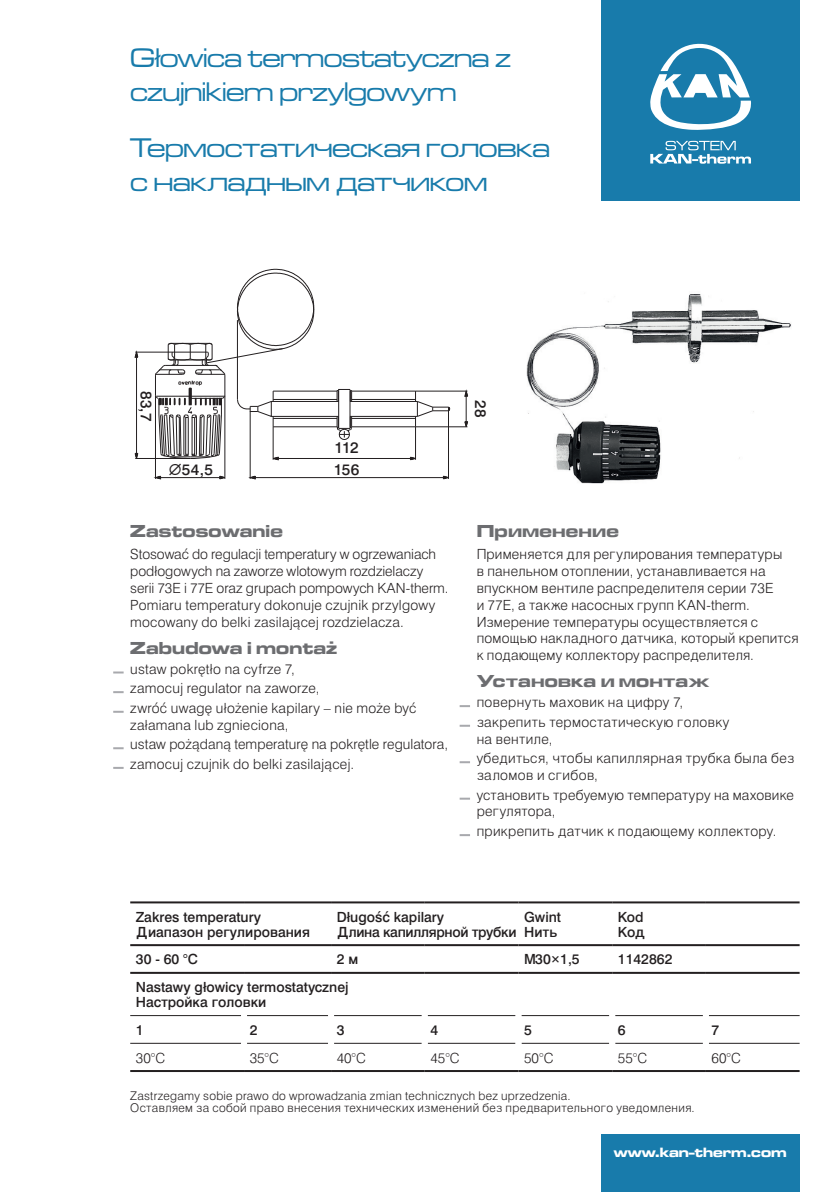
<style>
.page{position:relative;width:840px;height:1192px;background:#fff}
.page>*{position:absolute;margin:0;border:0;box-sizing:border-box;transform-origin:0 0}
.t1{font:28px/33.6px "Microgramma D Med Ext";letter-spacing:-.015em;color:#187bab}
.t2{font:18px "Microgramma D Bol Ext";letter-spacing:.015em;color:#6c6d70}
.t3{font:15.4px "Swiss 721 Md AT";letter-spacing:.02em;color:#231f20}
.t4{font:14px/16.8px "Swiss 721 Lt AT";letter-spacing:.015em;color:#231f20}
.t5{font:14px/15px "Swiss 721 Md AT";color:#231f20}
.t6{font:14px/15px "Swiss 721 Md AT";letter-spacing:-.02em;color:#231f20}
.t7{font:14px "Microgramma D Bol Ext";color:#fff}
.t8{font:12px/12px "Swiss 721 Lt AT";letter-spacing:.025em;color:#231f20}
</style>
<div class="page">
<div style="left:601px;top:1134px;width:198px;height:57px;background:#187bab"></div>
<div style="left:601px;top:0;width:198px;height:200px;background:#187bab"></div>
<svg style="left:650px;top:43px;width:101px;height:121px"></svg>
<svg style="left:113px;top:671px;width:11px;height:2px"></svg>
<svg style="left:113px;top:691px;width:11px;height:2px"></svg>
<svg style="left:113px;top:710px;width:11px;height:2px"></svg>
<svg style="left:113px;top:747px;width:11px;height:2px"></svg>
<svg style="left:113px;top:767px;width:11px;height:2px"></svg>
<svg style="left:459px;top:705px;width:11px;height:2px"></svg>
<svg style="left:459px;top:724px;width:11px;height:2px"></svg>
<svg style="left:459px;top:761px;width:11px;height:2px"></svg>
<svg style="left:459px;top:797px;width:11px;height:2px"></svg>
<svg style="left:459px;top:834px;width:11px;height:2px"></svg>
<img style="left:526px;top:294px;width:265px;height:190px">
<hr style="left:160px;top:477px;width:60px;height:1px;background:#231f20">
<hr style="left:136px;top:357px;width:1px;height:96px;background:#231f20">
<hr style="left:351px;top:418px;width:64px;height:1px;background:#231f20">
<hr style="left:351px;top:399px;width:64px;height:1px;background:#231f20">
<hr style="left:351px;top:391px;width:64px;height:1px;background:#231f20">
<hr style="left:351px;top:426px;width:64px;height:1px;background:#231f20">
<hr style="left:350px;top:401px;width:67px;height:1px;background:#231f20">
<hr style="left:350px;top:416px;width:67px;height:1px;background:#231f20">
<hr style="left:255px;top:477px;width:188px;height:1px;background:#231f20">
<hr style="left:278px;top:458px;width:132px;height:1px;background:#231f20">
<hr style="left:135px;top:352px;width:37px;height:1px;background:#231f20">
<hr style="left:135px;top:458px;width:55px;height:1px;background:#231f20">
<hr style="left:155px;top:395px;width:1px;height:84px;background:#231f20">
<hr style="left:224px;top:395px;width:1px;height:84px;background:#231f20">
<svg style="left:153px;top:475px;width:8px;height:5px"></svg>
<svg style="left:219px;top:475px;width:7px;height:4px"></svg>
<svg style="left:134px;top:350px;width:5px;height:8px"></svg>
<svg style="left:134px;top:452px;width:5px;height:7px"></svg>
<hr style="left:415px;top:426px;width:52px;height:1px;background:#231f20">
<hr style="left:415px;top:391px;width:52px;height:1px;background:#231f20">
<svg style="left:464px;top:389px;width:4px;height:38px"></svg>
<hr style="left:250px;top:411px;width:1px;height:68px;background:#231f20">
<svg style="left:248px;top:475px;width:8px;height:5px"></svg>
<svg style="left:442px;top:475px;width:6px;height:4px"></svg>
<hr style="left:448px;top:411px;width:1px;height:68px;background:#231f20">
<svg style="left:409px;top:456px;width:6px;height:4px"></svg>
<hr style="left:415px;top:427px;width:1px;height:33px;background:#231f20">
<svg style="left:415px;top:391px;width:35px;height:36px"></svg>
<svg style="left:155px;top:269px;width:197px;height:191px"></svg>
<hr style="left:130px;top:1015px;width:111px;height:1px;background:#231f20">
<hr style="left:247px;top:1015px;width:81px;height:1px;background:#231f20">
<hr style="left:334px;top:1015px;width:88px;height:1px;background:#231f20">
<hr style="left:428px;top:1015px;width:87px;height:1px;background:#231f20">
<hr style="left:521px;top:1015px;width:88px;height:1px;background:#231f20">
<hr style="left:615px;top:1015px;width:87px;height:1px;background:#231f20">
<hr style="left:708px;top:1015px;width:91px;height:1px;background:#231f20">
<hr style="left:130px;top:1042px;width:111px;height:1px;background:#231f20">
<hr style="left:247px;top:1042px;width:81px;height:1px;background:#231f20">
<hr style="left:334px;top:1042px;width:88px;height:1px;background:#231f20">
<hr style="left:428px;top:1042px;width:87px;height:1px;background:#231f20">
<hr style="left:521px;top:1042px;width:88px;height:1px;background:#231f20">
<hr style="left:615px;top:1042px;width:87px;height:1px;background:#231f20">
<hr style="left:708px;top:1042px;width:91px;height:1px;background:#231f20">
<hr style="left:130px;top:901px;width:114px;height:2px;background:#231f20">
<hr style="left:244px;top:901px;width:87px;height:2px;background:#231f20">
<hr style="left:331px;top:901px;width:94px;height:2px;background:#231f20">
<hr style="left:425px;top:901px;width:93px;height:2px;background:#231f20">
<hr style="left:518px;top:901px;width:94px;height:2px;background:#231f20">
<hr style="left:612px;top:901px;width:93px;height:2px;background:#231f20">
<hr style="left:705px;top:901px;width:94px;height:2px;background:#231f20">
<hr style="left:130px;top:944px;width:114px;height:2px;background:#231f20">
<hr style="left:244px;top:944px;width:87px;height:2px;background:#231f20">
<hr style="left:331px;top:944px;width:94px;height:2px;background:#231f20">
<hr style="left:425px;top:944px;width:93px;height:2px;background:#231f20">
<hr style="left:518px;top:944px;width:94px;height:2px;background:#231f20">
<hr style="left:612px;top:944px;width:93px;height:2px;background:#231f20">
<hr style="left:705px;top:944px;width:94px;height:2px;background:#231f20">
<hr style="left:130px;top:971px;width:114px;height:2px;background:#231f20">
<hr style="left:244px;top:971px;width:87px;height:2px;background:#231f20">
<hr style="left:331px;top:971px;width:94px;height:2px;background:#231f20">
<hr style="left:425px;top:971px;width:93px;height:2px;background:#231f20">
<hr style="left:518px;top:971px;width:94px;height:2px;background:#231f20">
<hr style="left:612px;top:971px;width:93px;height:2px;background:#231f20">
<hr style="left:705px;top:971px;width:94px;height:2px;background:#231f20">
<hr style="left:130px;top:1069px;width:114px;height:2px;background:#231f20">
<hr style="left:244px;top:1069px;width:87px;height:2px;background:#231f20">
<hr style="left:331px;top:1069px;width:94px;height:2px;background:#231f20">
<hr style="left:425px;top:1069px;width:93px;height:2px;background:#231f20">
<hr style="left:518px;top:1069px;width:94px;height:2px;background:#231f20">
<hr style="left:612px;top:1069px;width:93px;height:2px;background:#231f20">
<hr style="left:705px;top:1069px;width:94px;height:2px;background:#231f20">
<h1 class="t1" style="left:130px;top:40px;width:382px">Głowica termostatyczna z czujnikiem przylgowym</h1>
<h1 class="t1" style="left:130px;top:130px;width:421px">Термостатическая головка с накладным датчиком</h1>
<p class="t3" style="left:155px;top:390px;width:32px;rotate:90deg">83,7</p>
<p class="t3" style="left:334px;top:439px;width:26px">112</p>
<p class="t3" style="left:169px;top:460px;width:46px">Ø54,5</p>
<p class="t3" style="left:334px;top:460px;width:27px">156</p>
<p class="t2" style="left:130px;top:518px;width:154px">Zastosowanie</p>
<p class="t4" style="left:130px;top:546px;width:320px">Stosowaæ do regulacji temperatury w ogrzewaniach podłogowych na zaworze wlotowym rozdzielaczy serii 73E i 77E oraz grupach pompowych KAN-therm.<br>Pomiaru temperatury dokonuje czujnik przylgowy mocowany do belki zasilającej rozdzielacza.</p>
<p class="t2" style="left:130px;top:635px;width:208px">Zabudowa i montaż</p>
<p class="t4" style="left:130px;top:658px;width:288px;line-height:19.6px">ustaw pokrêtło na cyfrze 7,<br>zamocuj regulator na zaworze,<br>zwróæ uwagê uło¿enie kapilary – nie mo¿e byæ</p>
<p class="t4" style="left:130px;top:714px;width:319px;line-height:19.6px">załamana lub zgnieciona,<br>ustaw po¿ądaną temperaturê na pokrêtle regulatora, zamocuj czujnik do belki zasilającej.</p>
<p class="t3" style="left:490px;top:400px;width:19px;rotate:90deg">28</p>
<p class="t2" style="left:476px;top:518px;width:144px">Применение</p>
<p class="t4" style="left:476px;top:546px;width:323px">Применяется для регулирования температуры<br>в панельном отоплении, устанавливается на впускном вентиле распределителя серии 73E<br>и 77E, а также насосных групп KAN-therm.<br>Измерение температуры осуществляется с помощью накладного датчика, который крепится к подающему коллектору распределителя.</p>
<p class="t2" style="left:476px;top:669px;width:234px">Установка и монтаж</p>
<p class="t4" style="left:476px;top:692px;width:254px;line-height:19.6px">повернуть маховик на цифру 7, закрепить термостатическую головку</p>
<p class="t4" style="left:476px;top:728px;width:319px;line-height:19.6px">на вентиле,<br>убедиться, чтобы капиллярная трубка была без</p>
<p class="t4" style="left:476px;top:765px;width:319px;line-height:19.6px">заломов и сгибов,<br>установить требуемую температуру на маховике</p>
<p class="t4" style="left:476px;top:801px;width:301px;line-height:19.6px">регулятора,<br>прикрепить датчик к подающему коллектору.</p>
<p class="t5" style="left:136px;top:909px;width:175px">Zakres temperatury<br>Диапазон регулирования</p>
<p class="t6" style="left:337px;top:909px;width:181px">Długość kapilary<br>Длина капиллярной трубки</p>
<p class="t5" style="left:524px;top:909px;width:38px">Gwint<br>Нить</p>
<p class="t5" style="left:618px;top:909px;width:28px">Kod<br>Код</p>
<p class="t5" style="left:136px;top:952px;width:64px">30 - 60 °C</p>
<p class="t5" style="left:337px;top:952px;width:23px">2 м</p>
<p class="t5" style="left:524px;top:952px;width:57px">M30×1,5</p>
<p class="t5" style="left:618px;top:952px;width:56px">1142862</p>
<p class="t5" style="left:136px;top:979px;width:214px">Nastawy głowicy termostatycznej<br>Настройка головки</p>
<p class="t5" style="left:136px;top:1022px;width:9px">1</p>
<p class="t5" style="left:250px;top:1022px;width:9px">2</p>
<p class="t5" style="left:337px;top:1022px;width:9px">3</p>
<p class="t5" style="left:430px;top:1022px;width:9px">4</p>
<p class="t5" style="left:524px;top:1022px;width:9px">5</p>
<p class="t5" style="left:618px;top:1022px;width:9px">6</p>
<p class="t5" style="left:711px;top:1022px;width:9px">7</p>
<p class="t4" style="left:136px;top:1049px;width:31px">30°C</p>
<p class="t4" style="left:250px;top:1049px;width:31px">35°C</p>
<p class="t4" style="left:337px;top:1049px;width:31px">40°C</p>
<p class="t4" style="left:430px;top:1049px;width:31px">45°C</p>
<p class="t4" style="left:524px;top:1049px;width:31px">50°C</p>
<p class="t4" style="left:618px;top:1049px;width:31px">55°C</p>
<p class="t4" style="left:711px;top:1049px;width:31px">60°C</p>
<p class="t8" style="left:130px;top:1089px;width:566px">Zastrzegamy sobie prawo do wprowadzania zmian technicznych bez uprzedzenia.<br>Оставляем за собой право внесения технических изменений без предварительного уведомления.</p>
<p class="t7" style="left:614px;top:1142px;width:174px">www.kan-therm.com</p>
</div>
